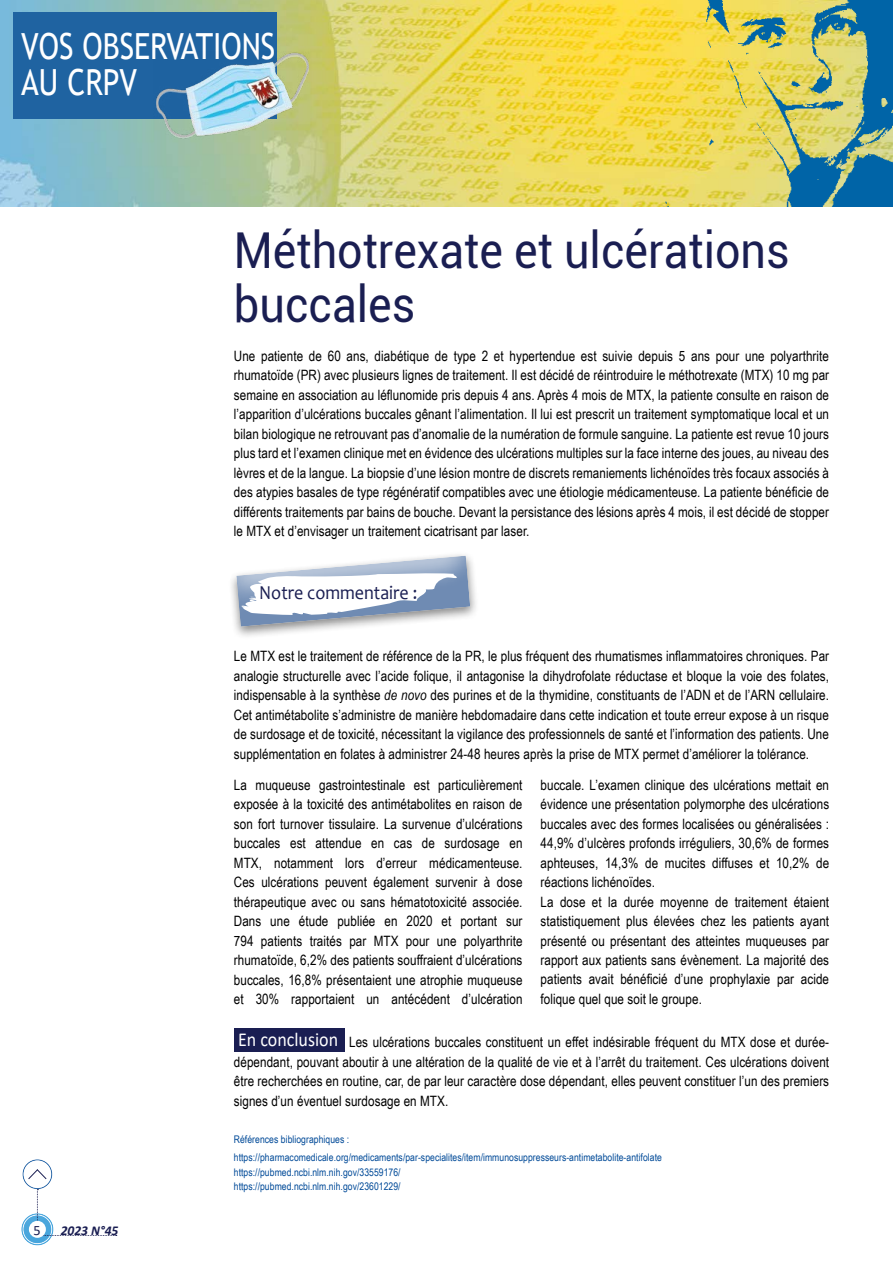
<style>
.page{position:relative;width:893px;height:1263px;background:#fff}
.page>*{position:absolute;margin:0;border:0;box-sizing:border-box;transform-origin:0 0}
.t1{font:49.5px/54px "Roboto";color:#1a1e52;scale:.91 1}
.t2{font:36px/36px "Trebuchet MS";color:#fff;scale:.83 1}
.t3{font:19.8px "Candara";color:#1a1e52;scale:.91 1}
.t4{font:14.25px/19.5px "Arial Narrow";letter-spacing:.005em;color:#000;text-align:justify}
.t5{font:14.25px "Calibri";color:#1a1e52}
.t6{font:italic 700 13.5px "Calibri";color:#1a1e52}
.t7{font:10.5px/17.7px "Arial Narrow";letter-spacing:.005em;color:#004a98}
.s1{font-style:italic}
.s2{font-family:"Calibri";font-size:19.8px;color:#fff}
</style>
<div class="page">
<img style="left:0;top:0;width:604px;height:206px">
<img style="left:604px;top:0;width:289px;height:207px">
<div style="left:8px;top:1203px;width:56px;height:42px;background:#fff;opacity:.75"></div>
<div style="left:49px;top:1239px;width:15px;height:6px;background:#fff"></div>
<div style="left:43px;top:1183px;width:21px;height:14px;background:#0092d4;opacity:.4"></div>
<svg style="left:28px;top:1169px;width:19px;height:11px"></svg>
<svg style="left:37px;top:1189px;width:80px;height:47px"></svg>
<div style="left:29px;top:1221px;width:17px;height:17px;background:#fff;border-radius:50%"></div>
<div style="left:13px;top:13px;width:263px;height:106px;background:#1f63a1"></div>
<img style="left:153px;top:51px;width:159px;height:89px">
<div style="left:229px;top:551px;width:251px;height:89px;background:#000;opacity:.46"></div>
<svg style="left:229px;top:551px;width:251px;height:77px"></svg>
<div style="left:234px;top:1028px;width:110px;height:23px;background:#1a1e52"></div>
<h2 class="t2" style="left:21px;top:28px;width:307px">VOS OBSERVATIONS<br>AU CRPV</h2>
<h1 class="t1" style="left:234px;top:221px;width:612px">Méthotrexate et ulcérations buccales</h1>
<p class="t4" style="left:234px;top:345px;width:597px">Une patiente de 60 ans, diabétique de type 2 et hypertendue est suivie depuis 5 ans pour une polyarthrite rhumatoïde (PR) avec plusieurs lignes de traitement. Il est décidé de réintroduire le méthotrexate (MTX) 10 mg par semaine en association au léflunomide pris depuis 4 ans. Après 4 mois de MTX, la patiente consulte en raison de l’apparition d’ulcérations buccales gênant l’alimentation. Il lui est prescrit un traitement symptomatique local et un bilan biologique ne retrouvant pas d’anomalie de la numération de formule sanguine. La patiente est revue 10 jours plus tard et l’examen clinique met en évidence des ulcérations multiples sur la face interne des joues, au niveau des lèvres et de la langue. La biopsie d’une lésion montre de discrets remaniements lichénoïdes très focaux associés à des atypies basales de type régénératif compatibles avec une étiologie médicamenteuse. La patiente bénéficie de différents traitements par bains de bouche. Devant la persistance des lésions après 4 mois, il est décidé de stopper le MTX et d’envisager un traitement cicatrisant par laser.</p>
<h3 class="t3" style="left:259px;top:580px;width:175px">Notre commentaire :</h3>
<p class="t4" style="left:234px;top:646px;width:597px">Le MTX est le traitement de référence de la PR, le plus fréquent des rhumatismes inflammatoires chroniques. Par analogie structurelle avec l’acide folique, il antagonise la dihydrofolate réductase et bloque la voie des folates, indispensable à la synthèse <span class="s1">de novo</span> des purines et de la thymidine, constituants de l’ADN et de l’ARN cellulaire.<br>Cet antimétabolite s’administre de manière hebdomadaire dans cette indication et toute erreur expose à un risque de surdosage et de toxicité, nécessitant la vigilance des professionnels de santé et l’information des patients. Une supplémentation en folates à administrer 24-48 heures après la prise de MTX permet d’améliorer la tolérance.</p>
<p class="t4" style="left:234px;top:774px;width:290px">La muqueuse gastrointestinale est particulièrement exposée à la toxicité des antimétabolites en raison de son fort turnover tissulaire. La survenue d’ulcérations buccales est attendue en cas de surdosage en MTX, notamment lors d’erreur médicamenteuse.<br>Ces ulcérations peuvent également survenir à dose thérapeutique avec ou sans hématotoxicité associée.<br>Dans une étude publiée en 2020 et portant sur 794 patients traités par MTX pour une polyarthrite rhumatoïde, 6,2% des patients souffraient d’ulcérations buccales, 16,8% présentaient une atrophie muqueuse et 30% rapportaient un antécédent d’ulcération</p>
<p class="t4" style="left:540px;top:774px;width:290px;text-align:left">buccale. L’examen clinique des ulcérations mettait en évidence une présentation polymorphe des ulcérations buccales avec des formes localisées ou généralisées :<br>44,9% d’ulcères profonds irréguliers, 30,6% de formes aphteuses, 14,3% de mucites diffuses et 10,2% de réactions lichénoïdes.<br>La dose et la durée moyenne de traitement étaient statistiquement plus élevées chez les patients ayant présenté ou présentant des atteintes muqueuses par rapport aux patients sans évènement. La majorité des patients avait bénéficié d’une prophylaxie par acide folique quel que soit le groupe.</p>
<p class="t4" style="left:234px;top:1032px;width:597px"><span class="s2">En conclusion</span> Les ulcérations buccales constituent un effet indésirable fréquent du MTX dose et durée&shy;dépendant, pouvant aboutir à une altération de la qualité de vie et à l’arrêt du traitement. Ces ulcérations doivent être recherchées en routine, car, de par leur caractère dose dépendant, elles peuvent constituer l’un des premiers signes d’un éventuel surdosage en MTX.</p>
<p class="t5" style="left:34px;top:1220px;width:9px">5</p>
<p class="t6" style="left:61px;top:1221px;width:59px">2023 N°45</p>
<p class="t7" style="left:234px;top:1130px;width:430px">Références bibliographiques : https://pharmacomedicale.org/medicaments/par-specialites/item/immunosuppresseurs-antimetabolite-antifolate</p>
<p class="t7" style="left:234px;top:1164px;width:168px;line-height:14.7px">https://pubmed.ncbi.nlm.nih.gov/33559176/ https://pubmed.ncbi.nlm.nih.gov/23601229/</p>
</div>
